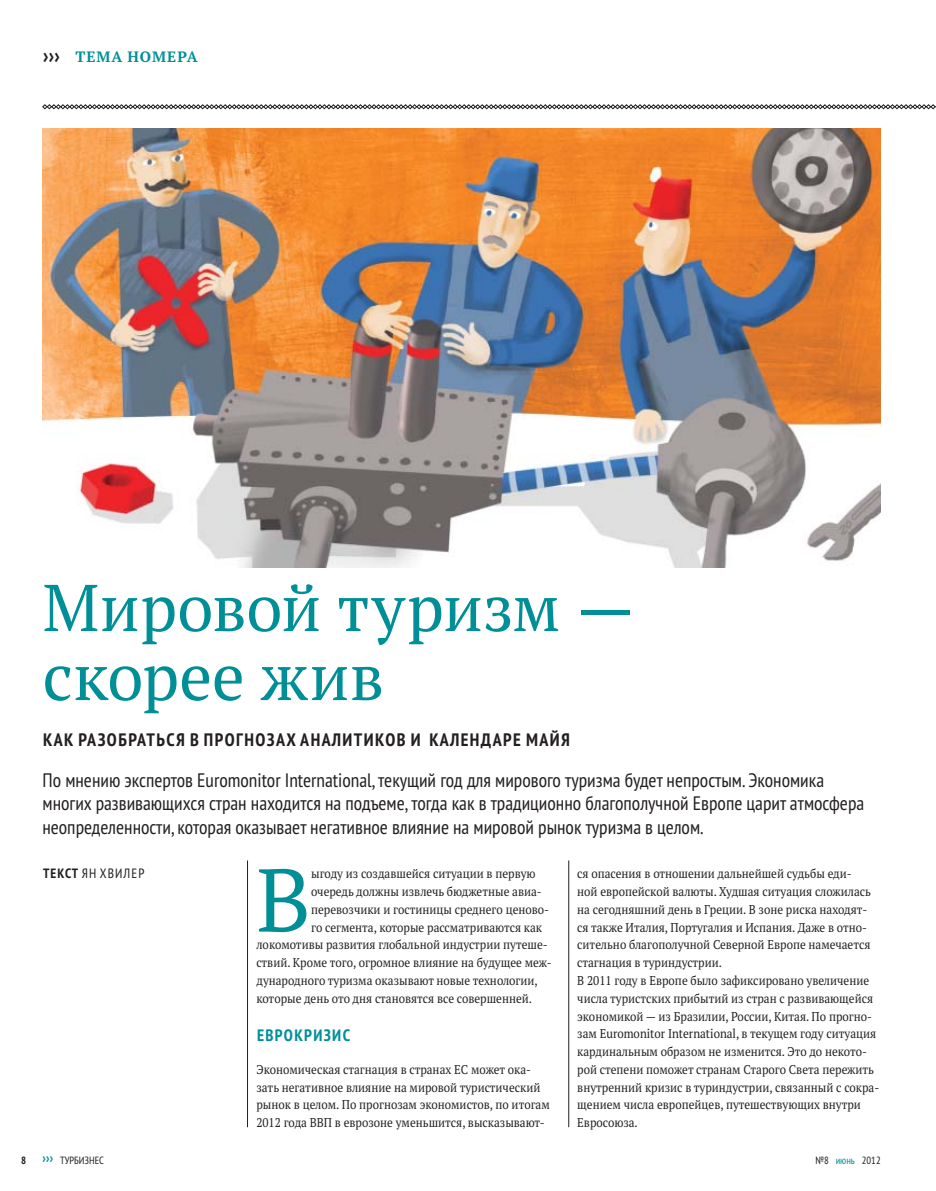
<style>
.page{position:relative;width:936px;height:1191px;background:#fff}
.page>*{position:absolute;margin:0;border:0;box-sizing:border-box;transform-origin:0 0}
.t1{font:88.95px "PT Serif Pro";color:#008f97}
.t2{font:66px/69px "PT Serif Pro";color:#008f97}
.t3{font:condensed 19.5px/23.4px "PT Sans Pro";color:#231f1f}
.t4{font:700 condensed 18px "PT Sans Pro";letter-spacing:.08em;color:#231f1f}
.t5{font:700 condensed 16.5px "PT Sans Pro";letter-spacing:.08em;color:#008f97}
.t6{font:700 15px "PT Serif Pro";letter-spacing:.07em;color:#008f97}
.t7{font:condensed 13.5px "PT Sans Pro";letter-spacing:.08em;color:#231f1f}
.t8{font:12.75px/17.9px "PT Serif Pro";color:#231f1f;scale:.9 1}
.t9{font:condensed 10.5px "PT Sans Pro";color:#231f1f}
.s1{font-family:"PT Sans Pro";font-stretch:condensed;font-size:21px;color:#231f1f}
.s2{font-weight:700}
.s3{font-weight:700;font-size:13.5px;color:#008f97}
.s4{color:#008f97}
</style>
<div class="page">
<svg style="left:42px;top:104px;width:893px;height:5px"></svg>
<img style="left:43px;top:128px;width:837px;height:439px">
<hr style="left:247px;top:861px;width:1px;height:266px;background:#231f1f">
<hr style="left:568px;top:861px;width:1px;height:266px;background:#231f1f">
<p class="t6" style="left:43px;top:51px;width:156px"><span class="s1">›››</span> ТЕМА НОМЕРА</p>
<h2 class="t2" style="left:43px;top:581px;width:593px">Мировой туризм — скорее жив</h2>
<h3 class="t4" style="left:43px;top:733px;width:528px">КАК РАЗОБРАТЬСЯ В ПРОГНОЗАХ АНАЛИТИКОВ И КАЛЕНДАРЕ МАЙЯ</h3>
<p class="t3" style="left:43px;top:770px;width:823px">По мнению экспертов Euromonitor International, текущий год для мирового туризма будет непростым. Экономика многих развивающихся стран находится на подъеме, тогда как в традиционно благополучной Европе царит атмосфера неопределенности, которая оказывает негативное влияние на мировой рынок туризма в целом.</p>
<p class="t7" style="left:43px;top:869px;width:103px"><span class="s2">ТЕКСТ</span> ЯН ХВИЛЕР</p>
<h1 class="t1" style="left:256px;top:868px;width:56px">В</h1>
<p class="t8" style="left:311px;top:866px;width:251px">ыгоду из создавшейся ситуации в первую</p>
<p class="t8" style="left:311px;top:884px;width:258px">очередь должны извлечь бюджетные авиа-</p>
<p class="t8" style="left:311px;top:902px;width:266px">перевозчики и гостиницы среднего ценово-</p>
<p class="t8" style="left:311px;top:920px;width:258px">го сегмента, которые рассматриваются как</p>
<p class="t8" style="left:256px;top:937px;width:325px">локомотивы развития глобальной индустрии путеше-</p>
<p class="t8" style="left:256px;top:955px;width:329px">ствий. Кроме того, огромное влияние на будущее меж-</p>
<p class="t8" style="left:256px;top:973px;width:314px">дународного туризма оказывают новые технологии,</p>
<p class="t8" style="left:256px;top:991px;width:308px">которые день ото дня становятся все совершенней.</p>
<p class="t5" style="left:257px;top:1030px;width:95px">ЕВРОКРИЗИС</p>
<p class="t8" style="left:256px;top:1062px;width:328px">Экономическая стагнация в странах ЕС может ока&shy;зать негативное влияние на мировой туристический рынок в целом. По прогнозам экономистов, по итогам 2012 года ВВП в еврозоне уменьшится, высказывают-</p>
<p class="t8" style="left:577px;top:866px;width:337px">ся опасения в отношении дальнейшей судьбы еди-<br>ной европейской валюты. Худшая ситуация сложилась на сегодняшний день в Греции. В зоне риска находят&shy;ся также Италия, Португалия и Испания. Даже в отно&shy;сительно благополучной Северной Европе намечается стагнация в туриндустрии.<br>В 2011 году в Европе было зафиксировано увеличение числа туристских прибытий из стран с развивающейся экономикой — из Бразилии, России, Китая. По прогно&shy;зам Euromonitor International, в текущем году ситуация кардинальным образом не изменится. Это до некото&shy;рой степени поможет странам Старого Света пережить внутренний кризис в туриндустрии, связанный с сокра&shy;щением числа европейцев, путешествующих внутри Евросоюза.</p>
<p class="t9" style="left:21px;top:1157px;width:84px"><span class="s2">8</span> <span class="s3">›››</span> ТУРБИЗНЕС</p>
<p class="t9" style="left:815px;top:1157px;width:67px">№8 <span class="s4">июнь</span> 2012</p>
</div>
